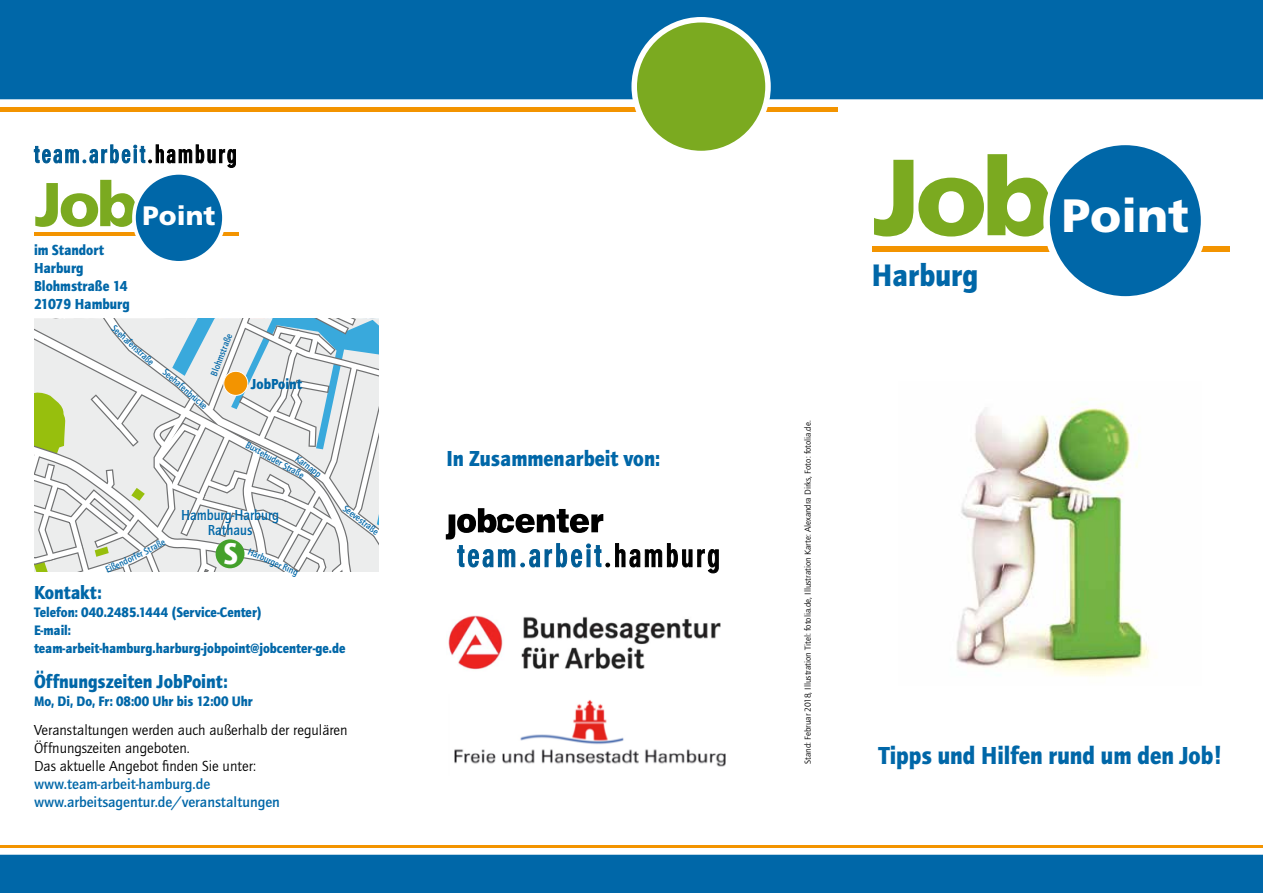
<style>
.page{position:relative;width:1263px;height:893px;background:#fff}
.page>*{position:absolute;margin:0;border:0;box-sizing:border-box;transform-origin:0 0}
.t1{font:900 108.15px "Frutiger";color:#7baa20}
.t2{font:900 61.8px "Frutiger";color:#7baa20}
.t3{font:900 46.65px "Frutiger";color:#fff}
.t4{font:900 32.25px "Quay Itc T";color:#0067a8;scale:.9 1}
.t5{font:900 30.75px "Quay Itc T";color:#fff;scale:.9 1}
.t6{font:900 26.7px "Frutiger";color:#fff}
.t7{font:900 25.5px "Quay Itc T";color:#0067a8;scale:.9 1}
.t8{font:900 22.5px "Quay Itc T";color:#0067a8;scale:.9 1}
.t9{font:900 19.5px "Quay Itc T";color:#0067a8;scale:.9 1}
.t10{font:15px/18px "Quay Itc T";color:#000}
.t11{font:700 15px/18px "Quay Itc T";color:#0067a8}
.t12{font:900 15px/18px "Quay Itc T";color:#0067a8;scale:.9 1}
.t13{font:700 15px/15px "Quay Itc T";color:#0067a8;text-align:center;scale:.9 1}
.t14{font:900 14.25px/18px "Quay Itc T";color:#0067a8;scale:.9 1}
.t15{font:700 9.75px "Quay Itc T";color:#0067a8;scale:.9 1}
.t16{font:9px "Quay Itc T";color:#000}
</style>
<div class="page">
<svg style="left:439px;top:99px;width:120px;height:1px"></svg>
<img style="left:956px;top:401px;width:195px;height:276px">
<svg style="left:446px;top:508px;width:273px;height:66px"></svg>
<div style="left:872px;top:246px;width:357px;height:5px;background:#f39400"></div>
<div style="left:1046px;top:142px;width:158px;height:157px;background:#0067a8;border-radius:50%"></div>
<div style="left:1043px;top:139px;width:164px;height:164px;border:6px solid #fff;border-radius:50%"></div>
<img style="left:448px;top:615px;width:273px;height:55px">
<img style="left:454px;top:700px;width:272px;height:67px">
<svg style="left:34px;top:144px;width:202px;height:24px"></svg>
<hr style="left:34px;top:232px;width:204px;height:3px;background:#f39400">
<div style="left:134px;top:173px;width:90px;height:90px;background:#0067a8;border-radius:50%"></div>
<div style="left:132px;top:171px;width:94px;height:94px;border:4px solid #fff;border-radius:50%"></div>
<svg style="left:34px;top:319px;width:344px;height:252px"></svg>
<div style="left:0;top:855px;width:1263px;height:38px;background:#0067a8"></div>
<hr style="left:0;top:845px;width:1263px;height:3px;background:#f39400">
<div style="left:0;top:0;width:1263px;height:99px;background:#0067a8"></div>
<div style="left:0;top:107px;width:838px;height:5px;background:#f39400"></div>
<div style="left:634px;top:20px;width:134px;height:134px;background:#7baa20;border-radius:50%"></div>
<div style="left:631px;top:17px;width:140px;height:139px;border:5px solid #fff;border-radius:50%"></div>
<div style="left:224px;top:371px;width:24px;height:24px;background:#f39400;border-radius:50%"></div>
<div style="left:223px;top:371px;width:25px;height:25px;border:1px solid #fff;border-radius:50%"></div>
<div style="left:216px;top:539px;width:28px;height:29px;background:#44a12b;border-radius:50%"></div>
<h2 class="t2" style="left:34px;top:167px;width:105px">Job</h2>
<h3 class="t6" style="left:143px;top:199px;width:74px">Point</h3>
<p class="t12" style="left:34px;top:241px;width:108px">im Standort<br>Harburg<br>Blohmstraße 14<br>21079 Hamburg</p>
<p class="t15" style="left:117px;top:323px;width:62px;rotate:43deg">Seehafenstraße</p>
<p class="t15" style="left:208px;top:374px;width:51px;rotate:-69deg">Blohmstraße</p>
<p class="t15" style="left:168px;top:367px;width:63px;rotate:41deg">Seehafenbrücke</p>
<p class="t12" style="left:251px;top:375px;width:58px">JobPoint</p>
<p class="t15" style="left:249px;top:439px;width:74px;rotate:29deg">Buxtehuder Straße</p>
<p class="t15" style="left:300px;top:452px;width:35px;rotate:37deg">Karnapp</p>
<p class="t13" style="left:181px;top:507px;width:111px">Hamburg-Harburg<br>Rathaus</p>
<h3 class="t5" style="left:224px;top:535px;width:18px">S</h3>
<p class="t15" style="left:103px;top:565px;width:74px;rotate:-26deg">Eißendorfer Straße</p>
<p class="t15" style="left:251px;top:546px;width:61px;rotate:24deg">Harburger Ring</p>
<p class="t15" style="left:348px;top:503px;width:48px;rotate:37deg">Seevestraße</p>
<h3 class="t9" style="left:34px;top:580px;width:77px">Kontakt:</h3>
<p class="t14" style="left:34px;top:603px;width:347px">Telefon: 040.2485.1444 (Service-Center)<br>E-mail: team-arbeit-hamburg.harburg-jobpoint@jobcenter-ge.de</p>
<h3 class="t9" style="left:34px;top:670px;width:217px">Öffnungszeiten JobPoint:</h3>
<p class="t14" style="left:34px;top:692px;width:245px">Mo, Di, Do, Fr: 08:00 Uhr bis 12:00 Uhr</p>
<p class="t10" style="left:34px;top:721px;width:315px">Veranstaltungen werden auch außerhalb der regulären<br>Öffnungszeiten angeboten.<br>Das aktuelle Angebot finden Sie unter:</p>
<p class="t11" style="left:34px;top:775px;width:247px">www.team-arbeit-hamburg.de www.arbeitsagentur.de/veranstaltungen</p>
<h3 class="t8" style="left:446px;top:446px;width:239px">In Zusammenarbeit von:</h3>
<p class="t16" style="left:802px;top:764px;width:345px;rotate:-90deg">Stand: Februar 2018, Illustration Titel: fotolia.de, Illustration Karte: Alexandra Dirks, Foto: fotolia.de.</p>
<h1 class="t1" style="left:872px;top:132px;width:183px">Job</h1>
<h3 class="t4" style="left:872px;top:256px;width:120px">Harburg</h3>
<h3 class="t3" style="left:1062px;top:188px;width:129px">Point</h3>
<h3 class="t7" style="left:878px;top:741px;width:384px">Tipps und Hilfen rund um den Job!</h3>
</div>
